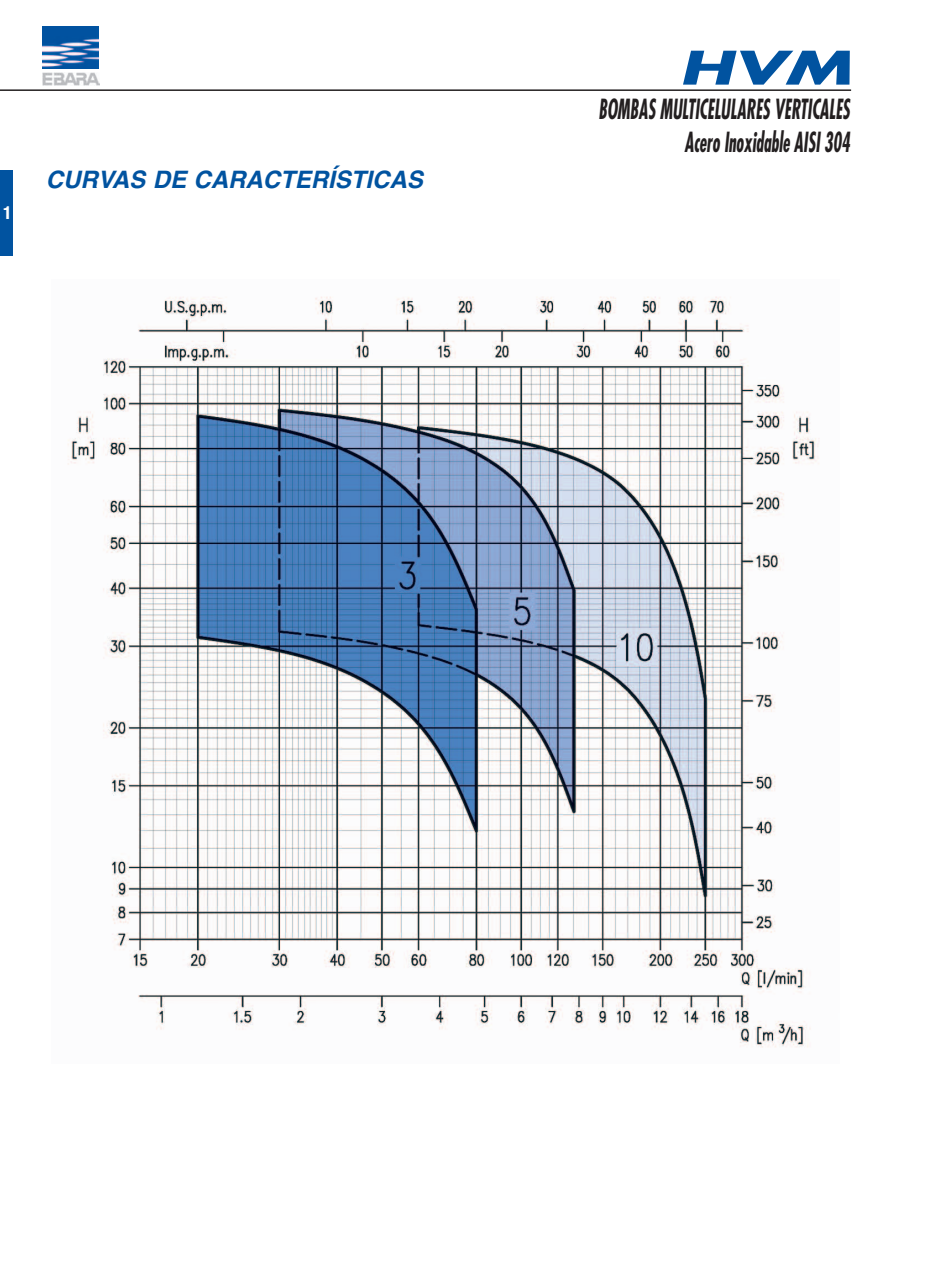
<style>
.page{position:relative;width:949px;height:1263px;background:#fff}
.page>*{position:absolute;margin:0;border:0;box-sizing:border-box;transform-origin:0 0}
.t1{font:italic 700 45px "Futura Std";color:#0153a0;scale:1.5 1}
.t2{font:italic 700 condensed 27px/32.4px "Futura Std";color:#231f20;text-align:right;scale:.65 1}
.t3{font:italic 700 24px "Helvetica";color:#0153a0}
.t4{font:700 condensed 18px "Helvetica Neue LT Std";color:#fff}
</style>
<div class="page">
<hr style="left:0;top:89px;width:850px;height:2px;background:#231f20">
<img style="left:43px;top:26px;width:55px;height:43px">
<img style="left:42px;top:73px;width:57px;height:13px">
<div style="left:0;top:170px;width:13px;height:86px;background:#0153a0"></div>
<img style="left:68px;top:296px;width:752px;height:752px">
<p class="t4" style="left:3px;top:207px;width:10px">1</p>
<p class="t3" style="left:46px;top:166px;width:386px">CURVAS DE CARACTERÍSTICAS</p>
<h1 class="t1" style="left:678px;top:47px;width:116px">HVM</h1>
<p class="t2" style="left:598px;top:96px;width:388px">BOMBAS MULTICELULARES VERTICALES<br>Acero Inoxidable AISI 304</p>
</div>
